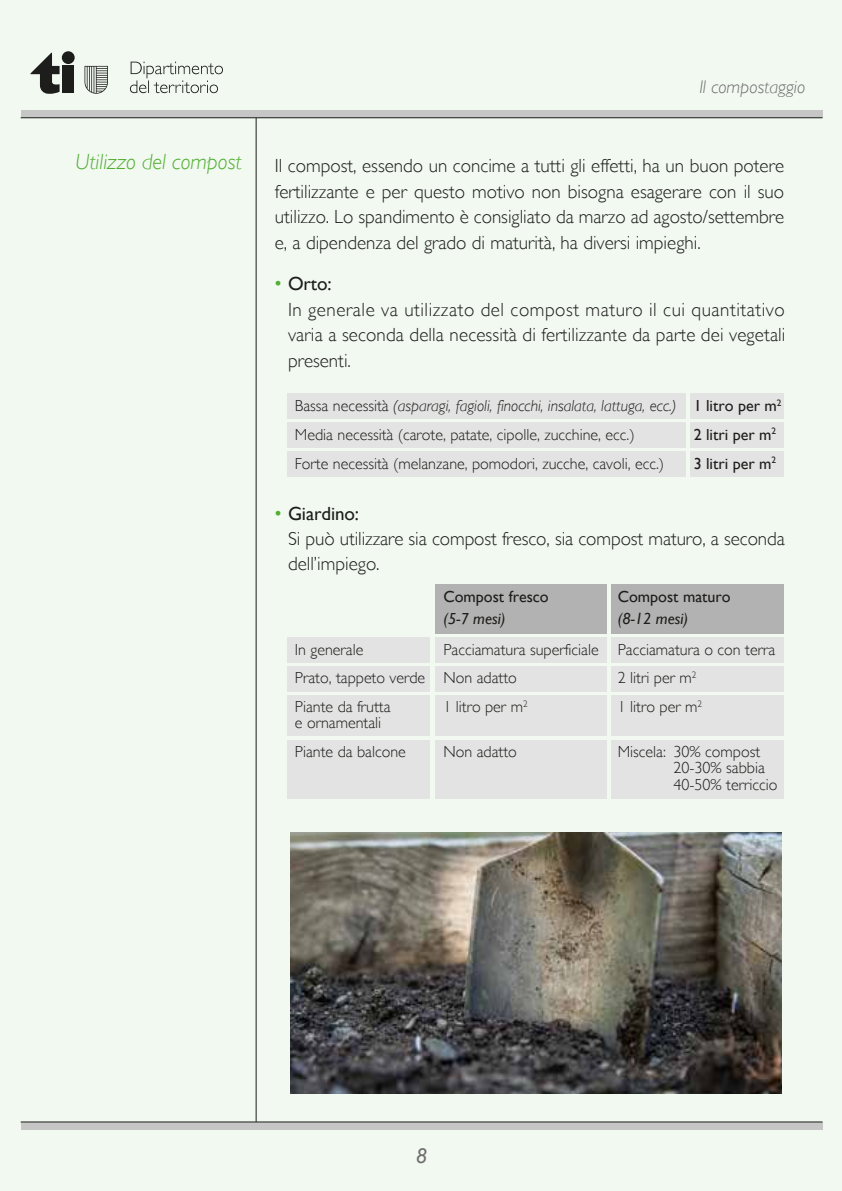
<style>
.page{position:relative;width:842px;height:1191px;background:#f1f9f1}
.page>*{position:absolute;margin:0;border:0;box-sizing:border-box;transform-origin:0 0}
.t1{font:italic 300 22px "Gill Sans";color:#52ae32}
.t2{font:italic 21.2px "Gill Sans";color:#706f6f}
.t3{font:300 19px/25.4px "Gill Sans";color:#1d1d1b}
.t4{font:italic 300 18.4px "Gill Sans";color:#706f6f}
.t5{font:300 16px/15.6px "Gill Sans";color:#1d1d1b}
.t6{font:italic 300 16px "Gill Sans";color:#1d1d1b}
.t7{font:16px "Gill Sans";color:#1d1d1b}
.t8{font:italic 16px "Gill Sans";color:#1d1d1b}
.s1{font-family:"Arial";font-weight:400;color:#52ae32}
.s2{font-weight:400}
.s3{font-style:normal}
.s4{font-weight:400;font-style:normal}
</style>
<div class="page">
<hr style="left:256px;top:118px;width:1px;height:1003px;background:#1d1d1b">
<div style="left:21px;top:110px;width:801px;height:8px;background:#c6c6c6"></div>
<div style="left:21px;top:1122px;width:801px;height:7px;background:#c6c6c6"></div>
<hr style="left:21px;top:117px;width:801px;height:1px;background:#1d1d1b">
<hr style="left:21px;top:1121px;width:801px;height:1px;background:#1d1d1b">
<div style="left:287px;top:394px;width:399px;height:25px;background:#e3e3e3"></div>
<div style="left:690px;top:394px;width:93px;height:25px;background:#e3e3e3"></div>
<div style="left:611px;top:585px;width:172px;height:49px;background:#b3b2b2"></div>
<div style="left:435px;top:585px;width:171px;height:49px;background:#b3b2b2"></div>
<div style="left:287px;top:637px;width:143px;height:26px;background:#e3e3e3"></div>
<div style="left:611px;top:637px;width:172px;height:26px;background:#e3e3e3"></div>
<div style="left:435px;top:637px;width:171px;height:26px;background:#e3e3e3"></div>
<div style="left:287px;top:666px;width:143px;height:25px;background:#e3e3e3"></div>
<div style="left:611px;top:666px;width:172px;height:25px;background:#e3e3e3"></div>
<div style="left:435px;top:666px;width:171px;height:25px;background:#e3e3e3"></div>
<div style="left:287px;top:695px;width:143px;height:41px;background:#e3e3e3"></div>
<div style="left:611px;top:695px;width:172px;height:41px;background:#e3e3e3"></div>
<div style="left:435px;top:695px;width:171px;height:41px;background:#e3e3e3"></div>
<div style="left:287px;top:740px;width:143px;height:58px;background:#e3e3e3"></div>
<div style="left:611px;top:740px;width:172px;height:58px;background:#e3e3e3"></div>
<div style="left:435px;top:740px;width:171px;height:58px;background:#e3e3e3"></div>
<div style="left:287px;top:422px;width:399px;height:26px;background:#e3e3e3"></div>
<div style="left:690px;top:422px;width:93px;height:26px;background:#e3e3e3"></div>
<div style="left:287px;top:451px;width:399px;height:26px;background:#e3e3e3"></div>
<div style="left:690px;top:451px;width:93px;height:26px;background:#e3e3e3"></div>
<img style="left:290px;top:833px;width:492px;height:260px">
<div style="left:63px;top:66px;width:11px;height:27px;background:#1d1d1b"></div>
<div style="left:62px;top:51px;width:13px;height:13px;background:#1d1d1b;border-radius:50%"></div>
<svg style="left:31px;top:53px;width:29px;height:41px"></svg>
<svg style="left:85px;top:66px;width:23px;height:28px"></svg>
<svg style="left:130px;top:62px;width:93px;height:31px"></svg>
<p class="t4" style="left:699px;top:77px;width:108px">Il compostaggio</p>
<p class="t1" style="left:75px;top:150px;width:168px">Utilizzo del compost</p>
<p class="t3" style="left:275px;top:153px;width:511px;text-align:justify">Il compost, essendo un concime a tutti gli effetti, ha un buon potere fertilizzante e per questo motivo non bisogna esagerare con il suo utilizzo. Lo spandimento è consigliato da marzo ad agosto/settembre e, a dipendenza del grado di maturità, ha diversi impieghi.</p>
<p class="t3" style="left:288px;top:271px;width:499px;text-indent:-13px"><span class="s1">•</span> <span class="s2">Orto:<br></span>In generale va utilizzato del compost maturo il cui quantitativo varia a seconda della necessità di fertilizzante da parte dei vegetali presenti.</p>
<p class="t6" style="left:295px;top:396px;width:488px"><span class="s3">Bassa necessità</span> (asparagi, fagioli, finocchi, insalata, lattuga, ecc.) <span class="s4">1 litro per m</span><sup>2</sup></p>
<p class="t5" style="left:295px;top:427px;width:341px">Media necessità (carote, patate, cipolle, zucchine, ecc.)</p>
<p class="t7" style="left:694px;top:425px;width:84px">2 litri per m<sup>2</sup></p>
<p class="t5" style="left:295px;top:455px;width:371px">Forte necessità (melanzane, pomodori, zucche, cavoli, ecc.)</p>
<p class="t7" style="left:694px;top:454px;width:84px">3 litri per m<sup>2</sup></p>
<p class="t3" style="left:288px;top:500px;width:498px;text-indent:-13px"><span class="s1">•</span> <span class="s2">Giardino:<br></span>Si può utilizzare sia compost fresco, sia compost maturo, a seconda dell’impiego.</p>
<p class="t7" style="left:443px;top:587px;width:107px">Compost fresco</p>
<p class="t8" style="left:443px;top:609px;width:63px">(5-7 mesi)</p>
<p class="t7" style="left:618px;top:587px;width:114px">Compost maturo</p>
<p class="t8" style="left:618px;top:609px;width:72px">(8-12 mesi)</p>
<p class="t5" style="left:295px;top:635px;width:482px;line-height:28.8px;text-indent:148px">Pacciamatura superficiale Pacciamatura o con terra<br>Prato, tappeto verde Non adatto</p>
<p class="t5" style="left:295px;top:641px;width:70px">In generale</p>
<p class="t5" style="left:618px;top:670px;width:80px">2 litri per m<sup>2</sup></p>
<p class="t5" style="left:295px;top:699px;width:97px">Piante da frutta e ornamentali</p>
<p class="t5" style="left:618px;top:699px;width:86px">1 litro per m<sup>2</sup></p>
<p class="t5" style="left:443px;top:699px;width:86px">1 litro per m<sup>2</sup></p>
<p class="t5" style="left:295px;top:744px;width:113px">Piante da balcone</p>
<p class="t5" style="left:618px;top:744px;width:149px;text-align:right">Miscela: 30% compost<br>20-30% sabbia</p>
<p class="t5" style="left:673px;top:777px;width:105px">40-50% terriccio</p>
<p class="t5" style="left:443px;top:744px;width:75px">Non adatto</p>
<p class="t2" style="left:416px;top:1143px;width:13px">8</p>
</div>
